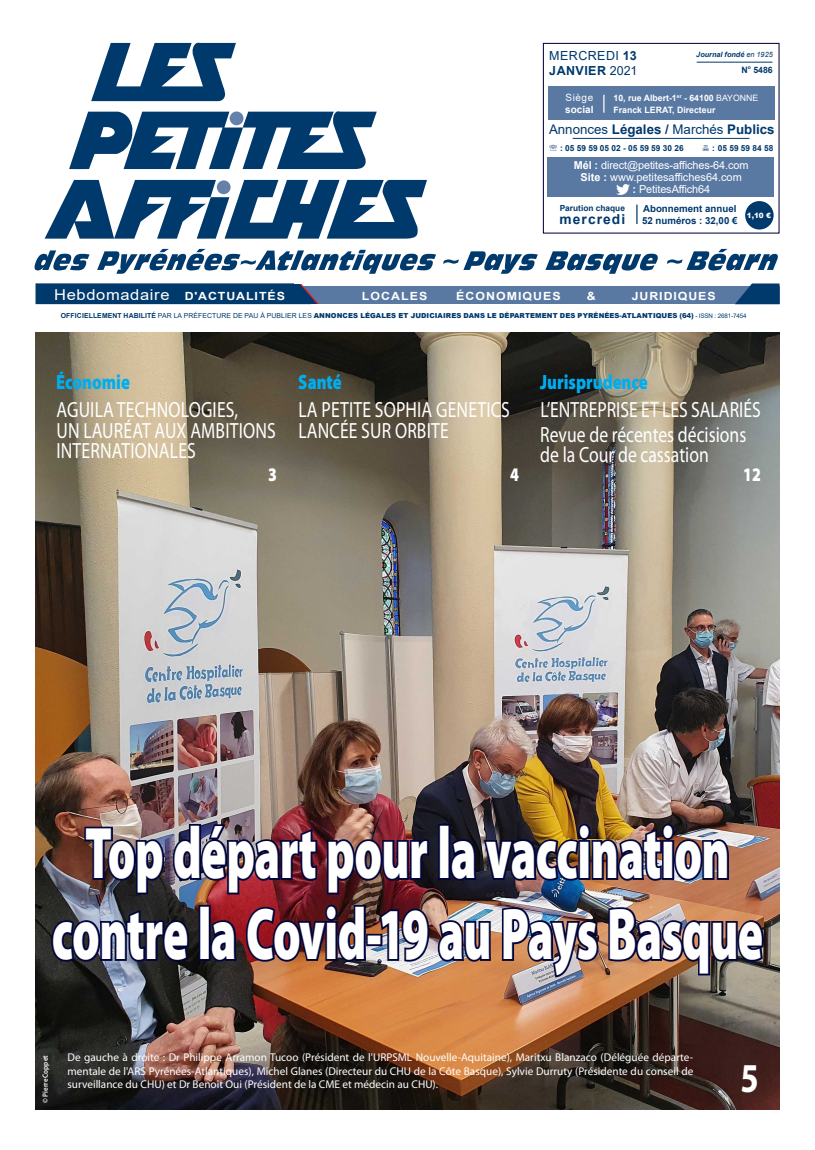
<style>
.page{position:relative;width:815px;height:1150px;background:#fff}
.page>*{position:absolute;margin:0;border:0;box-sizing:border-box;transform-origin:0 0}
.t1{font:900 73.5px/81px "Myriad Pro";letter-spacing:-.015em;color:#fff;text-align:center;scale:.64 1}
.t2{font:700 41.12px "Myriad Pro";color:#fff;scale:.8 1}
.t3{font:22px/20.6px "Myriad Pro";letter-spacing:.01em;color:#fff;scale:.8 1}
.t4{font:900 20.62px "Myriad Pro";color:#00aeef;scale:.8 1}
.t5{font:900 19.25px "Myriad Pro";color:#fff;scale:.8 1}
.t6{font:15px "Arial";letter-spacing:.04em;color:#fff;scale:1.1 1}
.t7{font:700 13.75px "Arial";letter-spacing:.08em;color:#00396c}
.t8{font:13.25px "Arial";color:#00396c}
.t9{font:700 12.5px/15px "Arial";letter-spacing:.035em;color:#00396c;text-align:right}
.t10{font:12.5px "Arial";color:#00396c}
.t11{font:11.25px "Myriad Pro";color:#fff}
.t12{font:700 11.25px "Arial";letter-spacing:.085em;color:#fff;scale:1.1 1}
.t13{font:10.88px "Arial";letter-spacing:-.01em;color:#fff}
.t14{font:700 10px "Arial";color:#fff}
.t15{font:10px "Arial";letter-spacing:.06em;color:#fff}
.t16{font:700 9.75px/12.5px "Arial";color:#00396c}
.t17{font:700 8.75px/12px "Arial";color:#fff}
.t18{font:700 8.75px "Arial";color:#00396c}
.t19{font:700 8.38px "Arial";color:#00396c}
.t20{font:600 7.5px "Myriad Pro";color:#fff;scale:.93 1}
.t21{font:italic 700 7.25px "Arial";color:#00396c}
.t22{font:900 7.25px "Arial";color:#fff}
.t23{font:900 6.88px "Arial";letter-spacing:.015em;color:#00396c}
.s1{font-weight:400}
.s2{font-weight:700}
.s3{font-weight:700;font-size:11.25px}
.s4{font-weight:400;font-size:6.25px}
</style>
<div class="page">
<div style="left:291px;top:286px;width:489px;height:18px;background:#5979a3"></div>
<svg style="left:735px;top:283px;width:45px;height:21px"></svg>
<svg style="left:91px;top:43px;width:145px;height:58px"></svg>
<svg style="left:45px;top:180px;width:382px;height:59px"></svg>
<svg style="left:69px;top:111px;width:308px;height:58px"></svg>
<div style="left:230px;top:111px;width:13px;height:14px;background:#6481aa;border-radius:50%"></div>
<div style="left:217px;top:180px;width:14px;height:14px;background:#6481aa;border-radius:50%"></div>
<svg style="left:34px;top:250px;width:56px;height:20px"></svg>
<svg style="left:545px;top:251px;width:113px;height:23px"></svg>
<svg style="left:667px;top:249px;width:111px;height:21px"></svg>
<svg style="left:443px;top:251px;width:95px;height:23px"></svg>
<svg style="left:97px;top:249px;width:339px;height:25px"></svg>
<div style="left:543px;top:43px;width:237px;height:191px;border:1px solid #00063b"></div>
<div style="left:547px;top:157px;width:227px;height:40px;background:#5979a3"></div>
<div style="left:548px;top:86px;width:227px;height:34px;background:#5979a3"></div>
<svg style="left:636px;top:205px;width:2px;height:19px"></svg>
<hr style="left:697px;top:62px;width:75px;height:1px;background:#00396c">
<hr style="left:573px;top:138px;width:176px;height:1px;background:#00396c">
<svg style="left:603px;top:95px;width:2px;height:18px"></svg>
<svg style="left:617px;top:184px;width:13px;height:11px"></svg>
<div style="left:745px;top:201px;width:29px;height:29px;background:#00396c;border-radius:50%"></div>
<svg style="left:36px;top:283px;width:283px;height:22px;background:#134675"></svg>
<div style="left:311px;top:304px;width:19px;height:5px;background:#fff"></div>
<img style="left:35px;top:333px;width:745px;height:776px">
<img style="left:83px;top:821px;width:236px;height:75px">
<img style="left:325px;top:837px;width:106px;height:59px">
<div style="left:438px;top:824px;width:12px;height:56px;border:4px solid #00063b"></div>
<img style="left:448px;top:822px;width:283px;height:60px">
<svg style="left:49px;top:907px;width:142px;height:56px;background:#2e3249"></svg>
<div style="left:199px;top:905px;width:12px;height:56px;border:4px solid #00063b"></div>
<img style="left:209px;top:903px;width:159px;height:60px">
<div style="left:366px;top:934px;width:16px;height:12px;border:4px solid #00063b"></div>
<img style="left:378px;top:907px;width:115px;height:56px">
<img style="left:500px;top:905px;width:100px;height:74px">
<img style="left:606px;top:905px;width:160px;height:72px">
<p class="t10" style="left:549px;top:47px;width:20px">Mercredi</p>
<p class="t9" style="left:549px;top:48px;width:90px">13<br>JANVIER <span class="s1">2021</span></p>
<p class="t17" style="left:613px;top:92px;width:146px">10, rue Albert-1<sup>er</sup> - 64100 <span class="s1">BAYONNE<br></span>Franck LERAT, Directeur</p>
<p class="t21" style="left:696px;top:50px;width:78px">Journal fondé <span class="s1">en 1925</span></p>
<p class="t18" style="left:741px;top:64px;width:33px">N<sup>o</sup> 5486</p>
<p class="t15" style="left:565px;top:90px;width:29px">Siège</p>
<p class="t14" style="left:565px;top:102px;width:30px">social</p>
<p class="t8" style="left:549px;top:120px;width:227px">Annonces <span class="s2">Légales /</span> Marchés <span class="s2">Publics</span></p>
<p class="t19" style="left:560px;top:142px;width:125px">: 05 59 59 05 02 - 05 59 59 30 26</p>
<p class="t19" style="left:712px;top:142px;width:63px">: 05 59 59 84 58</p>
<p class="t13" style="left:574px;top:158px;width:176px"><span class="s2">Mél :</span> direct@petites-affiches-64.com</p>
<p class="t13" style="left:581px;top:170px;width:163px"><span class="s2">Site :</span> www.petitesaffiches64.com</p>
<p class="t13" style="left:633px;top:182px;width:79px"><span class="s2">:</span> PetitesAffich64</p>
<p class="t22" style="left:747px;top:210px;width:25px">1,10 €</p>
<p class="t19" style="left:560px;top:202px;width:67px">Parution chaque</p>
<p class="t7" style="left:559px;top:209px;width:67px">mercredi</p>
<p class="t16" style="left:642px;top:202px;width:97px">Abonnement annuel<br>52 numéros : 32,00 €</p>
<h3 class="t6" style="left:54px;top:285px;width:211px">Hebdomadaire <span class="s3">D'ACTUALITÉS</span></h3>
<p class="t12" style="left:362px;top:288px;width:61px">LOCALES</p>
<p class="t12" style="left:456px;top:288px;width:10px">économi</p>
<p class="t12" style="left:523px;top:288px;width:36px">queS</p>
<p class="t12" style="left:587px;top:288px;width:10px">&amp;</p>
<p class="t12" style="left:632px;top:288px;width:78px">juridiqueS</p>
<p class="t23" style="left:61px;top:311px;width:687px"><span class="s2">OFFICIELLEMENT HABILITÉ</span> <span class="s1">PAR LA PRÉFECTURE DE PAU à PUBLIER LES</span> ANNONCES LÉGALES ET JUDICIAIRES DANS LE DÉPARTEMENT DES PYRÉNÉES-ATLANTIQUES (64) <span class="s4">- ISSN : 2681-7454</span></p>
<h3 class="t4" style="left:56px;top:368px;width:94px">Économie</h3>
<h3 class="t3" style="left:56px;top:399px;width:276px">Aguila Technologies,<br>un lauréat aux ambitions internationales</h3>
<h3 class="t5" style="left:268px;top:461px;width:13px">3</h3>
<h3 class="t4" style="left:298px;top:368px;width:56px">Santé</h3>
<h3 class="t3" style="left:298px;top:399px;width:266px">La petite Sophia Genetics lancée sur orbite</h3>
<h3 class="t5" style="left:510px;top:462px;width:13px">4</h3>
<h3 class="t4" style="left:540px;top:368px;width:136px">Jurisprudence</h3>
<h3 class="t3" style="left:540px;top:397px;width:277px;line-height:24.6px">L’entreprise et les salariés<br>Revue de récentes décisions</h3>
<h3 class="t3" style="left:540px;top:444px;width:212px">de la Cour de cassation</h3>
<h3 class="t5" style="left:743px;top:462px;width:24px">12</h3>
<h1 class="t1" style="left:52px;top:810px;width:1113px">Top départ pour la vaccination contre la Covid-19 au Pays Basque</h1>
<p class="t20" style="left:40px;top:1103px;width:52px;rotate:-90deg">© Pierre Coppet</p>
<p class="t11" style="left:68px;top:1050px;width:313px">De gauche à droite : Dr Philippe Arramon Tucoo (Président de l'URPSML</p>
<p class="t11" style="left:416px;top:1050px;width:279px">Nouvelle-Aquitaine), Maritxu Blanzaco (Déléguée départe-</p>
<p class="t11" style="left:67px;top:1064px;width:331px">mentale de l'ARS Pyrénées-Atlantiques), Michel Glanes (Directeur du CHU</p>
<p class="t11" style="left:414px;top:1064px;width:281px">de la Côte Basque), Sylvie Durruty (Présidente du conseil de</p>
<p class="t11" style="left:67px;top:1077px;width:81px">surveillance du CHU</p>
<p class="t11" style="left:162px;top:1077px;width:165px">) et Dr Benoît Oui (Président de la CME</p>
<p class="t11" style="left:342px;top:1077px;width:77px">et médecin au CHU</p>
<p class="t11" style="left:433px;top:1077px;width:7px">).</p>
<h2 class="t2" style="left:740px;top:1051px;width:24px">5</h2>
</div>
